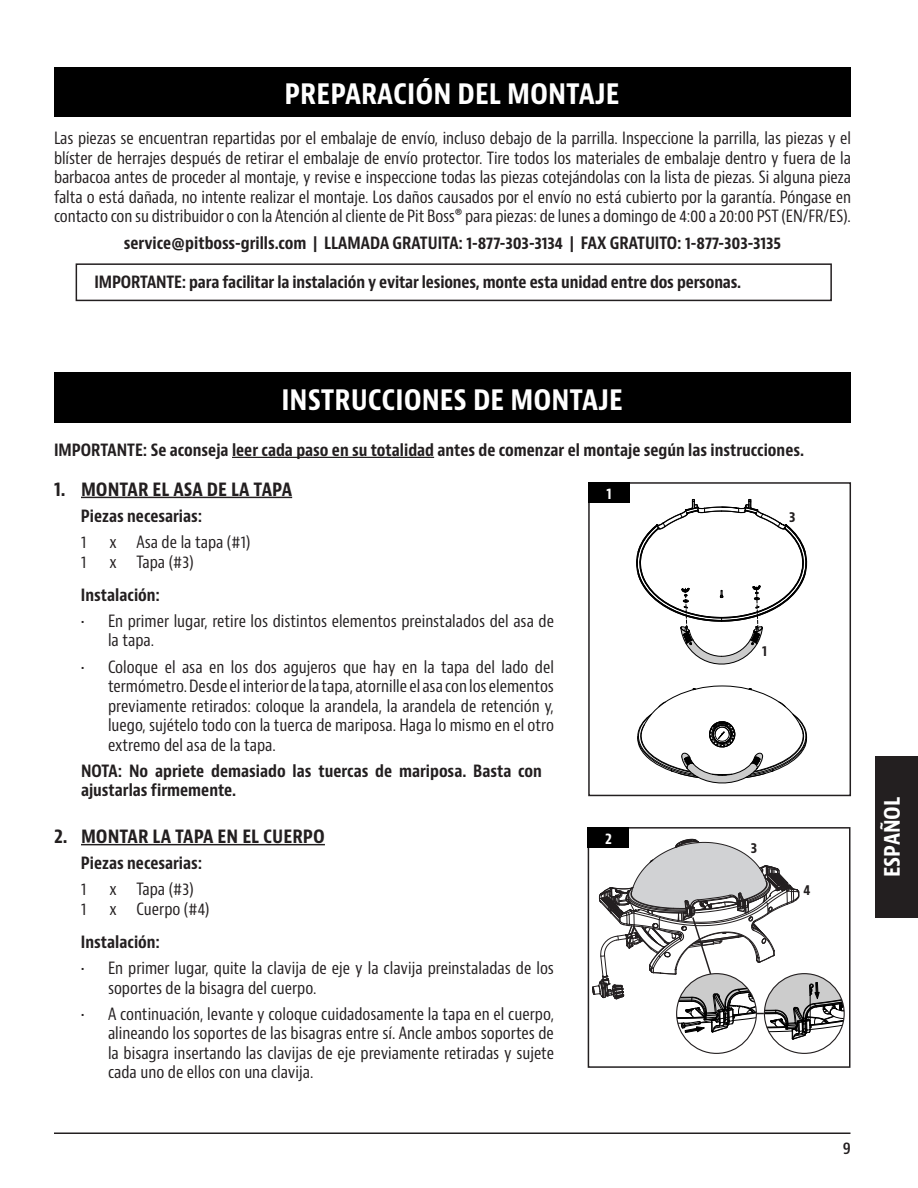
<style>
.page{position:relative;width:918px;height:1188px;background:#fff}
.page>*{position:absolute;margin:0;border:0;box-sizing:border-box;transform-origin:0 0}
.TXT{font:700 condensed 30px "Bernino Sans";color:#fff}
.t1{font:700 condensed 22.65px "Bernina Sans";color:#fff}
.t2{font:700 condensed 19.5px "Bernino Sans";color:#231f20}
.TXT-2{font:condensed 16.5px/19.5px "Bernino Sans";color:#231f20;text-align:justify}
.TXT-3{font:700 condensed 16.5px/19.5px "Bernino Sans";color:#231f20}
.t3{font:600 condensed 16.5px "Bernino Sans";color:#231f20}
.TXT-4{font:700 condensed 15px "Bernino Sans";color:#fff}
.TXT-5{font:700 condensed 14.1px "Bernino Sans";color:#231f20}
</style>
<div class="page">
<div style="left:875px;top:756px;width:43px;height:162px;background:#231f20"></div>
<hr style="left:54px;top:1132px;width:796px;height:2px;background:#231f20">
<div style="left:54px;top:68px;width:796px;height:49px;background:#000"></div>
<div style="left:76px;top:263px;width:756px;height:38px;border:2px solid #231f20"></div>
<hr style="left:232px;top:457px;width:202px;height:1px;background:#231f20">
<hr style="left:81px;top:497px;width:211px;height:1px;background:#231f20">
<hr style="left:81px;top:844px;width:244px;height:1px;background:#231f20">
<div style="left:54px;top:373px;width:796px;height:50px;background:#000"></div>
<div style="left:588px;top:482px;width:263px;height:314px;border:2px solid #231f20"></div>
<svg style="left:636px;top:499px;width:172px;height:166px"></svg>
<svg style="left:637px;top:686px;width:171px;height:98px"></svg>
<div style="left:588px;top:482px;width:42px;height:21px;background:#000"></div>
<div style="left:588px;top:827px;width:262px;height:241px;border:2px solid #231f20"></div>
<div style="left:588px;top:827px;width:41px;height:21px;background:#000"></div>
<svg style="left:592px;top:839px;width:252px;height:214px"></svg>
<p class="TXT" style="left:285px;top:75px;width:337px">PREPARACIÓN DEL MONTAJE</p>
<p class="TXT-2" style="left:54px;top:129px;width:799px">Las piezas se encuentran repartidas por el embalaje de envío, incluso debajo de la parrilla. Inspeccione la parrilla, las piezas y el blíster de herrajes después de retirar el embalaje de envío protector. Tire todos los materiales de embalaje dentro y fuera de la barbacoa antes de proceder al montaje, y revise e inspeccione todas las piezas cotejándolas con la lista de piezas. Si alguna pieza falta o está dañada, no intente realizar el montaje. Los daños causados por el envío no está cubierto por la garantía. Póngase en contacto con su distribuidor o con la Atención al cliente de Pit Boss® para piezas: de lunes a domingo de 4:00 a 20:00 PST (EN/FR/ES).</p>
<p class="TXT-3" style="left:124px;top:233px;width:659px">service@pitboss-grills.com | LLAMADA GRATUITA: 1-877-303-3134 | FAX GRATUITO: 1-877-303-3135</p>
<p class="TXT-3" style="left:94px;top:273px;width:648px">IMPORTANTE: para facilitar la instalación y evitar lesiones, monte esta unidad entre dos personas.</p>
<p class="TXT" style="left:281px;top:381px;width:343px">INSTRUCCIONES DE MONTAJE</p>
<p class="TXT-3" style="left:54px;top:441px;width:752px">IMPORTANTE: Se aconseja leer cada paso en su totalidad antes de comenzar el montaje según las instrucciones.</p>
<p class="t2" style="left:54px;top:477px;width:240px">1. MONTAR EL ASA DE LA TAPA</p>
<p class="TXT-3" style="left:81px;top:507px;width:123px">Piezas necesarias:</p>
<p class="TXT-2" style="left:81px;top:533px;width:7px">1</p>
<p class="TXT-2" style="left:109px;top:533px;width:142px">x Asa de la tapa (#1)</p>
<p class="TXT-2" style="left:81px;top:552px;width:7px">1</p>
<p class="TXT-2" style="left:109px;top:552px;width:86px">x Tapa (#3)</p>
<p class="TXT-3" style="left:81px;top:585px;width:81px">Instalación:</p>
<p class="TXT-2" style="left:108px;top:611px;width:448px;text-indent:-27px">• En primer lugar, retire los distintos elementos preinstalados del asa de la tapa.</p>
<p class="TXT-2" style="left:108px;top:657px;width:448px;text-indent:-27px">• Coloque el asa en los dos agujeros que hay en la tapa del lado del termómetro. Desde el interior de la tapa, atornille el asa con los elementos previamente retirados: coloque la arandela, la arandela de retención y, luego, sujételo todo con la tuerca de mariposa. Haga lo mismo en el otro extremo del asa de la tapa.</p>
<p class="TXT-3" style="left:81px;top:762px;width:463px">NOTA: No apriete demasiado las tuercas de mariposa. Basta con ajustarlas firmemente.</p>
<p class="t2" style="left:54px;top:824px;width:272px">2. MONTAR LA TAPA EN EL CUERPO</p>
<p class="TXT-3" style="left:81px;top:854px;width:123px">Piezas necesarias:</p>
<p class="TXT-2" style="left:81px;top:880px;width:7px">1</p>
<p class="TXT-2" style="left:109px;top:880px;width:86px">x Tapa (#3)</p>
<p class="TXT-2" style="left:81px;top:899px;width:7px">1</p>
<p class="TXT-2" style="left:109px;top:899px;width:102px">x Cuerpo (#4)</p>
<p class="TXT-3" style="left:81px;top:933px;width:81px">Instalación:</p>
<p class="TXT-2" style="left:108px;top:959px;width:447px;text-indent:-27px">• En primer lugar, quite la clavija de eje y la clavija preinstaladas de los soportes de la bisagra del cuerpo.</p>
<p class="TXT-2" style="left:108px;top:1004px;width:448px;text-indent:-27px">• A continuación, levante y coloque cuidadosamente la tapa en el cuerpo, alineando los soportes de las bisagras entre sí. Ancle ambos soportes de la bisagra insertando las clavijas de eje previamente retiradas y sujete cada uno de ellos con una clavija.</p>
<p class="TXT-4" style="left:606px;top:484px;width:7px">1</p>
<p class="TXT-5" style="left:789px;top:508px;width:8px">3</p>
<p class="TXT-5" style="left:762px;top:642px;width:6px">1</p>
<p class="TXT-4" style="left:605px;top:829px;width:8px">2</p>
<p class="TXT-5" style="left:751px;top:840px;width:8px">3</p>
<p class="TXT-5" style="left:803px;top:881px;width:9px">4</p>
<h2 class="t1" style="left:878px;top:877px;width:82px;rotate:-90deg">ESPAÑOL</h2>
<p class="t3" style="left:843px;top:1138px;width:10px">9</p>
</div>
